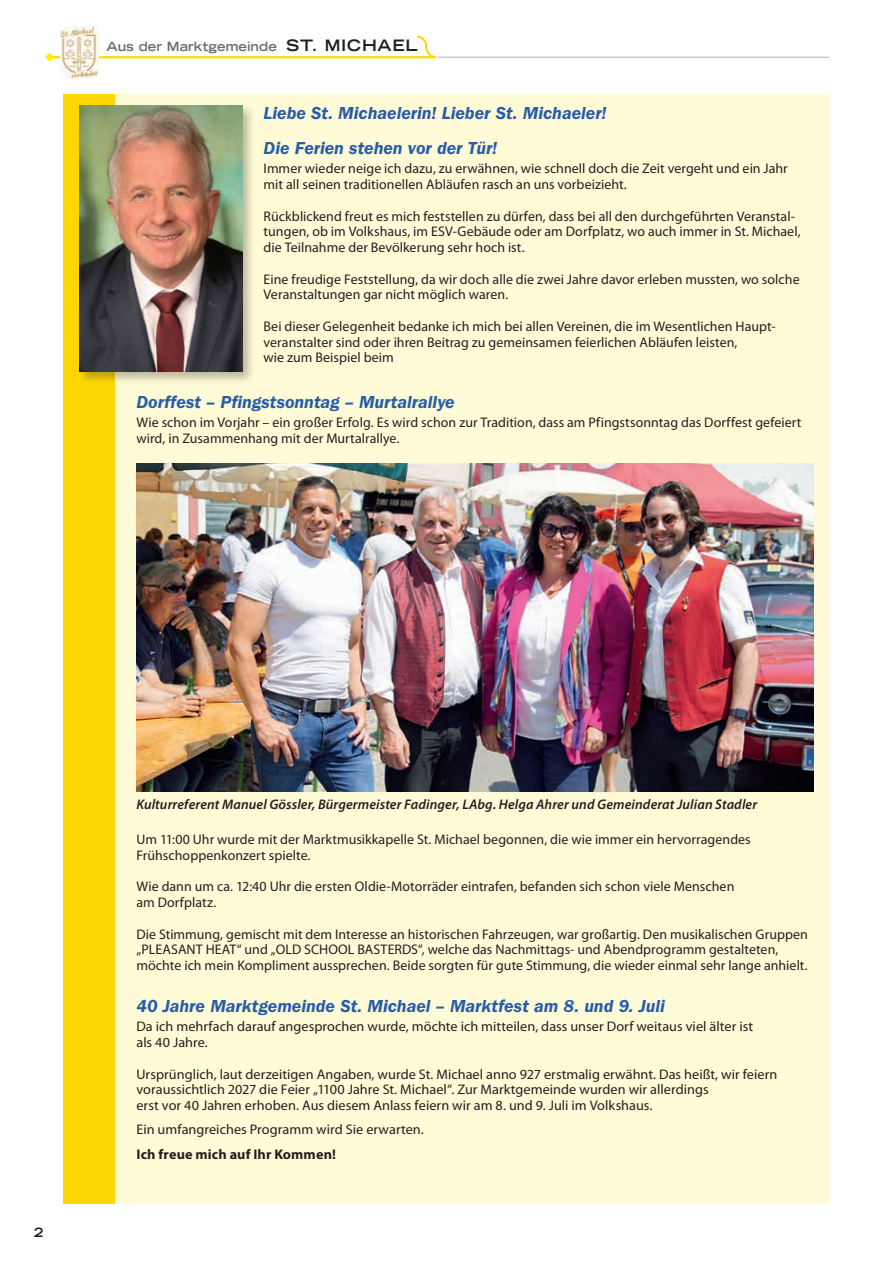
<style>
.page{position:relative;width:893px;height:1263px;background:#fff}
.page>*{position:absolute;margin:0;border:0;box-sizing:border-box;transform-origin:0 0}
.t1{font:italic 600 18px/34.3px "Franklin Gothic LT";color:#275caa}
.t2{font:13.95px/15.8px "Myriad Pro";letter-spacing:.005em;color:#231f20}
.t3{font:italic 600 13.95px "Myriad Pro";letter-spacing:.01em;color:#231f20}
.t4{font:700 13.95px "Myriad Pro";letter-spacing:.01em;color:#231f20}
.t5{font:700 expanded 12.75px "Trade Gothic LT";letter-spacing:.005em;color:#6c6d70}
.t6{font:700 expanded 12.75px "Trade Gothic LT";color:#231f20}
.s1{font-size:15.75px;color:#231f20}
</style>
<div class="page">
<hr style="left:437px;top:57px;width:392px;height:1px;background:#bcbdc0">
<hr style="left:51px;top:56px;width:384px;height:2px;background:#fed702">
<svg style="left:45px;top:53px;width:9px;height:9px"></svg>
<svg style="left:415px;top:35px;width:21px;height:24px"></svg>
<img style="left:60px;top:27px;width:38px;height:51px">
<div style="left:64px;top:94px;width:765px;height:1109px;background:#fffbd6"></div>
<div style="left:64px;top:94px;width:51px;height:1109px;background:#fed702"></div>
<div style="left:77px;top:103px;width:178px;height:282px;background:#231f20;opacity:.3"></div>
<img style="left:79px;top:106px;width:163px;height:266px">
<img style="left:136px;top:463px;width:678px;height:328px">
<p class="t5" style="left:107px;top:38px;width:313px">Aus der Marktgemeinde <span class="s1">ST. MICHAEL</span></p>
<p class="t1" style="left:264px;top:96px;width:344px">Liebe St. Michaelerin! Lieber St. Michaeler!<br>Die Ferien stehen vor der Tür!</p>
<p class="t2" style="left:264px;top:161px;width:526px">Immer wieder neige ich dazu, zu erwähnen, wie schnell doch die Zeit vergeht und ein Jahr mit all seinen traditionellen Abläufen rasch an uns vorbeizieht.</p>
<p class="t2" style="left:264px;top:208px;width:538px">Rückblickend freut es mich feststellen zu dürfen, dass bei all den durchgeführten Veranstal&shy;tungen, ob im Volkshaus, im ESV-Gebäude oder am Dorfplatz, wo auch immer in St. Michael, die Teilnahme der Bevölkerung sehr hoch ist.</p>
<p class="t2" style="left:264px;top:271px;width:537px">Eine freudige Feststellung, da wir doch alle die zwei Jahre davor erleben mussten, wo solche<br>Veranstaltungen gar nicht möglich waren.</p>
<p class="t2" style="left:264px;top:319px;width:513px">Bei dieser Gelegenheit bedanke ich mich bei allen Vereinen, die im Wesentlichen Haupt&shy;veranstalter sind oder ihren Beitrag zu gemeinsamen feierlichen Abläufen leisten,<br>wie zum Beispiel beim</p>
<p class="t1" style="left:136px;top:385px;width:320px">Dorffest – Pfingstsonntag – Murtalrallye</p>
<p class="t2" style="left:136px;top:415px;width:666px">Wie schon im Vorjahr – ein großer Erfolg. Es wird schon zur Tradition, dass am Pfingstsonntag das Dorffest gefeiert wird, in Zusammenhang mit der Murtalrallye.</p>
<p class="t6" style="left:34px;top:1224px;width:11px">2</p>
<p class="t3" style="left:136px;top:796px;width:622px">Kulturreferent Manuel Gössler, Bürgermeister Fadinger, LAbg. Helga Ahrer und Gemeinderat Julian Stadler</p>
<p class="t2" style="left:136px;top:832px;width:616px">Um 11:00 Uhr wurde mit der Marktmusikkapelle St. Michael begonnen, die wie immer ein hervorragendes<br>Frühschoppenkonzert spielte.</p>
<p class="t2" style="left:136px;top:879px;width:599px">Wie dann um ca. 12:40 Uhr die ersten Oldie-Motorräder eintrafen, befanden sich schon viele Menschen am Dorfplatz.</p>
<p class="t2" style="left:136px;top:926px;width:673px">Die Stimmung, gemischt mit dem Interesse an historischen Fahrzeugen, war großartig. Den musikalischen Gruppen „PLEASANT HEAT“ und „OLD SCHOOL BASTERDS“, welche das Nachmittags- und Abendprogramm gestalteten, möchte ich mein Kompliment aussprechen. Beide sorgten für gute Stimmung, die wieder einmal sehr lange anhielt.</p>
<p class="t1" style="left:136px;top:989px;width:530px">40 Jahre Marktgemeinde St. Michael – Marktfest am 8. und 9. Juli</p>
<p class="t2" style="left:136px;top:1019px;width:618px">Da ich mehrfach darauf angesprochen wurde, möchte ich mitteilen, dass unser Dorf weitaus viel älter ist als 40 Jahre.</p>
<p class="t2" style="left:136px;top:1066px;width:642px">Ursprünglich, laut derzeitigen Angaben, wurde St. Michael anno 927 erstmalig erwähnt. Das heißt, wir feiern voraussichtlich 2027 die Feier „1100 Jahre St. Michael“. Zur Marktgemeinde wurden wir allerdings<br>erst vor 40 Jahren erhoben. Aus diesem Anlass feiern wir am 8. und 9. Juli im Volkshaus.</p>
<p class="t2" style="left:136px;top:1122px;width:289px">Ein umfangreiches Programm wird Sie erwarten.</p>
<p class="t4" style="left:136px;top:1146px;width:201px">Ich freue mich auf Ihr Kommen!</p>
</div>
